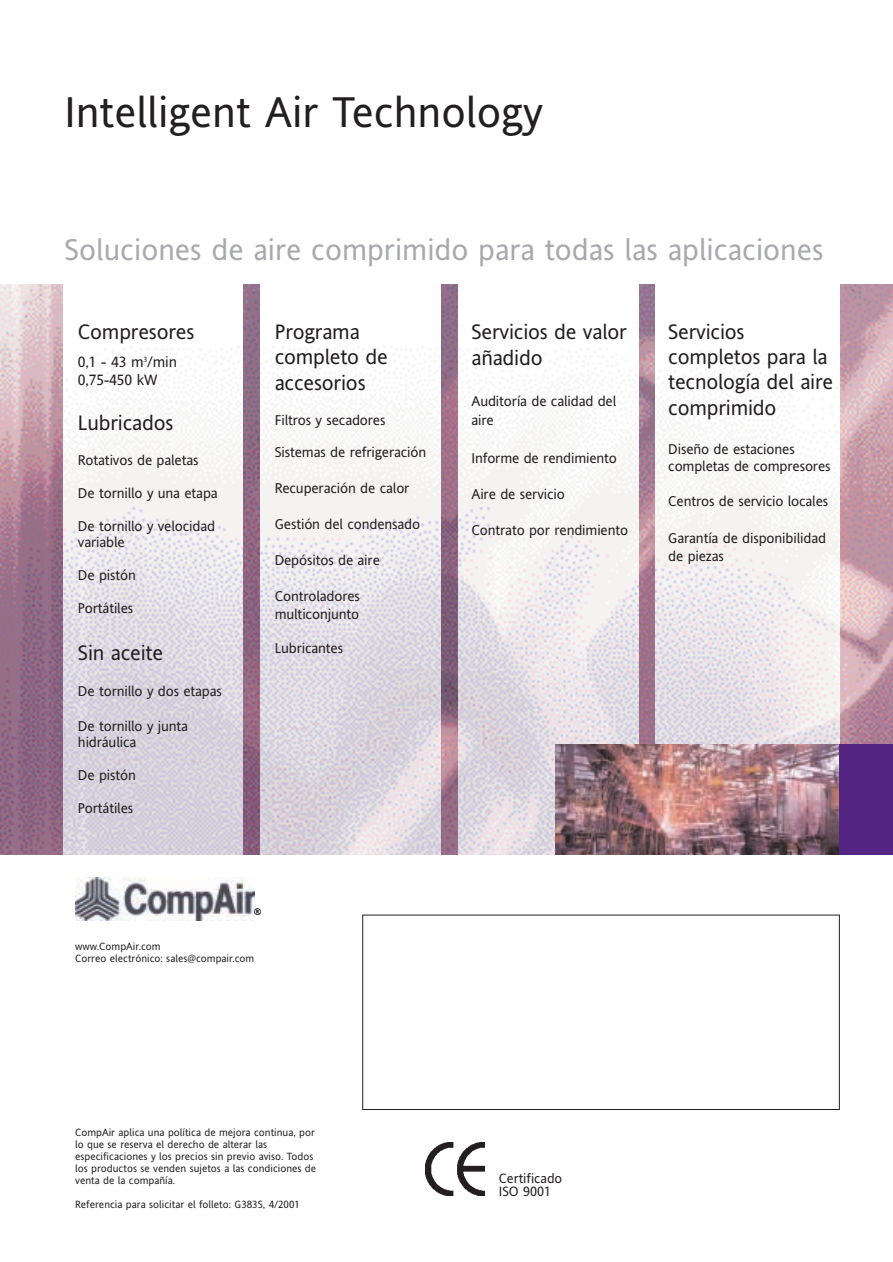
<style>
.page{position:relative;width:893px;height:1262px;background:#fff}
.page>*{position:absolute;margin:0;border:0;box-sizing:border-box;transform-origin:0 0}
.t1{font:43.2px "Invensys Andale";color:#231f20}
.t2{font:30px "Invensys Andale";color:#a8a9ad}
.t3{font:21px/25.5px "Invensys Andale";letter-spacing:-.01em;color:#231f20}
.t4{font:15px/18px "Invensys Andale";letter-spacing:-.01em;color:#231f20}
.t5{font:14.25px/16.5px "Invensys Andale";letter-spacing:-.01em;color:#231f20}
.t6{font:13.5px/13.5px "Invensys Andale";color:#231f20}
.t7{font:10.5px/12px "Invensys Andale";color:#231f20}
.t8{font:700 9.75px "Invensys Andale";color:#231f20}
</style>
<div class="page">
<img style="left:1px;top:285px;width:891px;height:570px">
<img style="left:655px;top:285px;width:184px;height:459px">
<img style="left:459px;top:285px;width:179px;height:570px">
<img style="left:261px;top:285px;width:179px;height:570px">
<img style="left:63px;top:285px;width:180px;height:570px">
<img style="left:75px;top:877px;width:179px;height:43px">
<img style="left:556px;top:744px;width:283px;height:111px">
<div style="left:839px;top:744px;width:53px;height:111px;background:#552583"></div>
<img style="left:425px;top:1142px;width:59px;height:53px">
<h1 class="t1" style="left:64px;top:95px;width:479px">Intelligent Air Technology</h1>
<h2 class="t2" style="left:64px;top:237px;width:760px">Soluciones de aire comprimido para todas las aplicaciones</h2>
<h3 class="t3" style="left:78px;top:320px;width:118px">Compresores</h3>
<p class="t4" style="left:78px;top:354px;width:100px">0,1 - 43 m<sup>3</sup>/min<br>0,75-450 kW</p>
<h3 class="t3" style="left:78px;top:412px;width:97px">Lubricados</h3>
<p class="t5" style="left:78px;top:453px;width:122px">Rotativos de paletas</p>
<p class="t5" style="left:78px;top:486px;width:141px">De tornillo y una etapa</p>
<p class="t5" style="left:78px;top:519px;width:139px">De tornillo y velocidad variable</p>
<p class="t5" style="left:78px;top:568px;width:60px">De pistón</p>
<p class="t5" style="left:78px;top:601px;width:57px">Portátiles</p>
<h3 class="t3" style="left:78px;top:642px;width:87px">Sin aceite</h3>
<p class="t5" style="left:78px;top:684px;width:145px">De tornillo y dos etapas</p>
<p class="t5" style="left:78px;top:719px;width:112px">De tornillo y junta hidráulica</p>
<p class="t5" style="left:78px;top:768px;width:60px">De pistón</p>
<p class="t5" style="left:78px;top:801px;width:57px">Portátiles</p>
<h3 class="t3" style="left:275px;top:320px;width:115px">Programa completo de accesorios</h3>
<p class="t5" style="left:275px;top:413px;width:112px">Filtros y secadores</p>
<p class="t5" style="left:275px;top:444px;width:153px">Sistemas de refrigeración</p>
<p class="t5" style="left:275px;top:480px;width:136px">Recuperación de calor</p>
<p class="t5" style="left:275px;top:516px;width:147px">Gestión del condensado</p>
<p class="t5" style="left:275px;top:552px;width:107px">Depósitos de aire</p>
<p class="t5" style="left:275px;top:588px;width:87px;line-height:18px">Controladores multiconjunto</p>
<p class="t5" style="left:275px;top:641px;width:70px">Lubricantes</p>
<p class="t8" style="left:254px;top:907px;width:9px">®</p>
<p class="t7" style="left:75px;top:941px;width:181px">www.CompAir.com<br>Correo electrónico: sales@compair.com</p>
<h3 class="t3" style="left:471px;top:320px;width:157px;line-height:26.2px">Servicios de valor añadido</h3>
<p class="t5" style="left:471px;top:392px;width:146px;line-height:19.5px">Auditoría de calidad del aire</p>
<p class="t5" style="left:471px;top:451px;width:147px">Informe de rendimiento</p>
<p class="t5" style="left:471px;top:487px;width:95px">Aire de servicio</p>
<p class="t5" style="left:471px;top:523px;width:158px">Contrato por rendimiento</p>
<h3 class="t3" style="left:668px;top:320px;width:166px">Servicios completos para la tecnología del aire comprimido</h3>
<p class="t5" style="left:668px;top:442px;width:164px;line-height:17.1px">Diseño de estaciones completas de compresores</p>
<p class="t5" style="left:668px;top:494px;width:162px">Centros de servicio locales</p>
<p class="t5" style="left:668px;top:530px;width:159px;line-height:18px">Garantía de disponibilidad de piezas</p>
<p class="t7" style="left:75px;top:1127px;width:242px">CompAir aplica una política de mejora continua, por lo que se reserva el derecho de alterar las especificaciones y los precios sin previo aviso. Todos los productos se venden sujetos a las condiciones de venta de la compañía.</p>
<p class="t7" style="left:75px;top:1199px;width:226px">Referencia para solicitar el folleto: G383S, 4/2001</p>
<p class="t6" style="left:499px;top:1172px;width:65px">Certificado<br>ISO 9001</p>
</div>
